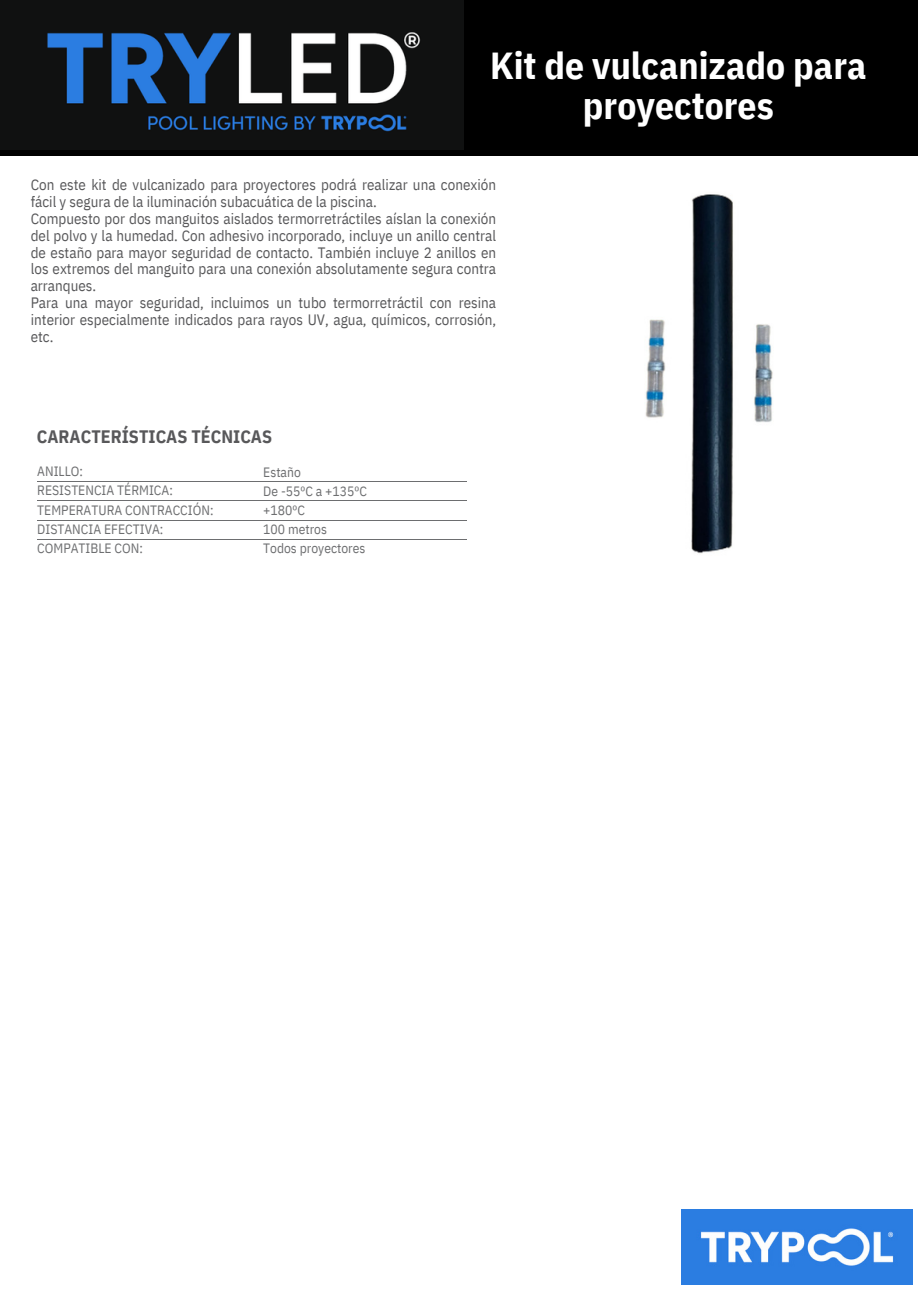
<style>
.page{position:relative;width:918px;height:1289px;background:#fff}
.page>*{position:absolute;margin:0;border:0;box-sizing:border-box;transform-origin:0 0}
.t1{font:700 37.5px/40.5px "IBM Plex Sans Cond";color:#fff;text-align:center}
.t2{font:700 18px "IBM Plex Sans Cond";color:#58585a}
.t3{font:15px/17px "IBM Plex Sans Cond";color:#58585a;text-align:justify}
.t4{font:13.5px "IBM Plex Sans Cond";color:#6d6e70}
</style>
<div class="page">
<img style="left:433px;top:155px;width:485px;height:399px">
<div style="left:0;top:0;width:918px;height:155px;background:#000"></div>
<img style="left:0;top:0;width:464px;height:150px">
<img style="left:681px;top:1209px;width:231px;height:74px">
<hr style="left:37px;top:480px;width:430px;height:1px;background:#6d6e70">
<hr style="left:37px;top:500px;width:430px;height:1px;background:#6d6e70">
<hr style="left:37px;top:520px;width:430px;height:1px;background:#6d6e70">
<hr style="left:37px;top:539px;width:430px;height:1px;background:#6d6e70">
<p class="t1" style="left:490px;top:44px;width:378px">Kit de vulcanizado para proyectores</p>
<p class="t3" style="left:31px;top:176px;width:467px">Con este kit de vulcanizado para proyectores podrá realizar una conexión fácil y segura de la iluminación subacuática de la piscina.</p>
<p class="t3" style="left:31px;top:210px;width:467px">Compuesto por dos manguitos aislados termorretráctiles aíslan la conexión del polvo y la humedad. Con adhesivo incorporado, incluye un anillo central de estaño para mayor seguridad de contacto. También incluye 2 anillos en los extremos del manguito para una conexión absolutamente segura contra arranques.</p>
<p class="t3" style="left:31px;top:294px;width:467px">Para una mayor seguridad, incluimos un tubo termorretráctil con resina interior especialmente indicados para rayos UV, agua, químicos, corrosión, etc.</p>
<p class="t2" style="left:37px;top:424px;width:237px">CARACTERÍSTICAS TÉCNICAS</p>
<p class="t4" style="left:37px;top:462px;width:47px">ANILLO:</p>
<p class="t4" style="left:37px;top:481px;width:137px">RESISTENCIA TÉRMICA:</p>
<p class="t4" style="left:37px;top:500px;width:178px">TEMPERATURA CONTRACCIÓN:</p>
<p class="t4" style="left:37px;top:520px;width:128px">DISTANCIA EFECTIVA:</p>
<p class="t4" style="left:37px;top:539px;width:107px">COMPATIBLE CON:</p>
<p class="t4" style="left:263px;top:463px;width:39px">Estaño</p>
<p class="t4" style="left:263px;top:482px;width:105px">De -55ºC a +135ºC</p>
<p class="t4" style="left:263px;top:501px;width:43px">+180ºC</p>
<p class="t4" style="left:263px;top:520px;width:65px">100 metros</p>
<p class="t4" style="left:263px;top:539px;width:104px">Todos proyectores</p>
</div>
